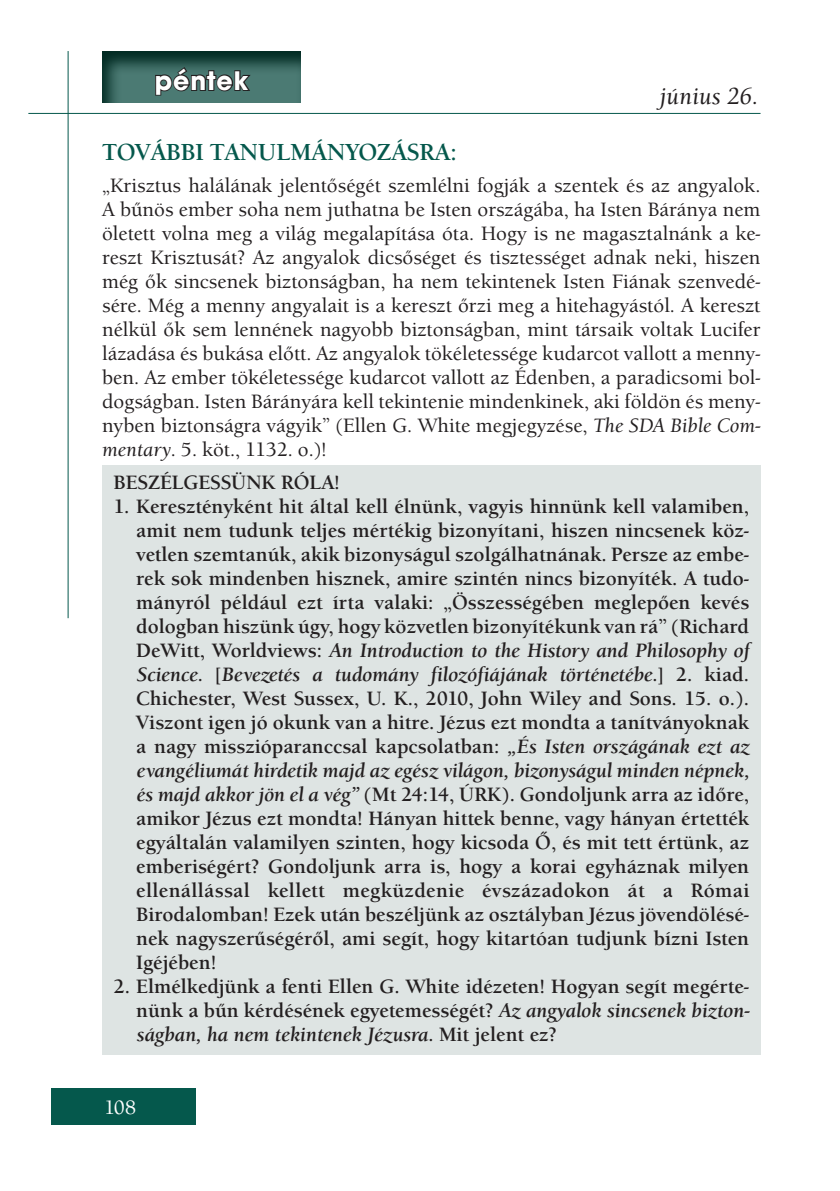
<style>
.page{position:relative;width:840px;height:1191px;background:#fff}
.page>*{position:absolute;margin:0;border:0;box-sizing:border-box;transform-origin:0 0}
.t1{font:700 28px "Avant Gar Got Itc TEE";letter-spacing:.04em;color:#fff}
.t2{font:700 24px "Berkeley Old Sty Itc TEE";color:#05584c}
.t3{font:italic 500 24px "Berkeley Old Sty Itc TEE";color:#231f20}
.t4{font:700 20px/24px "Berkeley Old Sty Itc TEE";color:#231f20;text-align:justify}
.t5{font:500 20px/24px "Berkeley Old Sty Itc TEE";color:#231f20;text-align:justify}
.t6{font:500 20px "Berkeley Old Sty Itc TEE";color:#fff}
.s1{font-style:italic}
</style>
<div class="page">
<div style="left:51px;top:1089px;width:145px;height:36px;background:#05584c"></div>
<hr style="left:28px;top:113px;width:732px;height:1px;background:#05584c">
<hr style="left:68px;top:51px;width:1px;height:567px;background:#05584c">
<div style="left:102px;top:465px;width:658px;height:589px;background:#dee4e3"></div>
<svg style="left:102px;top:51px;width:199px;height:52px;background:#315e56"></svg>
<svg style="left:154px;top:66px;width:99px;height:31px;background:#3b5a56"></svg>
<h1 class="t1" style="left:155px;top:63px;width:95px">péntek</h1>
<p class="t3" style="left:659px;top:82px;width:100px">június 26.</p>
<p class="t2" style="left:102px;top:138px;width:356px">TOVÁBBI TANULMÁNYOZÁSRA:</p>
<p class="t5" style="left:102px;top:173px;width:659px">„Krisztus halálának jelentőségét szemlélni fogják a szentek és az angyalok.<br>A bűnös ember soha nem juthatna be Isten országába, ha Isten Báránya nem öletett volna meg a világ megalapítása óta. Hogy is ne magasztalnánk a ke&shy;reszt Krisztusát? Az angyalok dicsőséget és tisztességet adnak neki, hiszen még ők sincsenek biztonságban, ha nem tekintenek Isten Fiának szenvedé&shy;sére. Még a menny angyalait is a kereszt őrzi meg a hitehagyástól. A kereszt nélkül ők sem lennének nagyobb biztonságban, mint társaik voltak Lucifer lázadása és bukása előtt. Az angyalok tökéletessége kudarcot vallott a menny&shy;ben. Az ember tökéletessége kudarcot vallott az Édenben, a paradicsomi bol&shy;dogságban. Isten Bárányára kell tekintenie mindenkinek, aki földön és men - nyben biztonságra vágyik” (Ellen G. White megjegyzése, <span class="s1">The SDA Bible Com&shy;mentary</span>. 5. köt., 1132. o.)!</p>
<p class="t4" style="left:113px;top:470px;width:228px">BESZÉLGESSÜNK RÓLA!</p>
<p class="t4" style="left:136px;top:494px;width:614px;text-indent:-23px">1. Keresztényként hit által kell élnünk, vagyis hinnünk kell valamiben, amit nem tudunk teljes mértékig bizonyítani, hiszen nincsenek köz&shy;vetlen szemtanúk, akik bizonyságul szolgálhatnának. Persze az embe&shy;rek sok mindenben hisznek, amire szintén nincs bizonyíték. A tudo&shy;mányról például ezt írta valaki: „Összességében meglepően kevés dologban hiszünk úgy, hogy közvetlen bizonyítékunk van rá” (Richard DeWitt, Worldviews: <span class="s1">An Introduction to the History and Philosophy of Science.</span> [<span class="s1">Bevezetés a tudomány filozófiájának történetébe.</span>] 2. kiad.<br>Chichester, West Sussex, U. K., 2010, John Wiley and Sons. 15. o.).<br>Viszont igen jó okunk van a hitre. Jézus ezt mondta a tanítványoknak a nagy misszióparanccsal kapcsolatban: <span class="s1">„És Isten országának ezt az evangéliumát hirdetik majd az egész világon, bizonyságul minden népnek, és majd akkor jön el a vég”</span> (Mt 24:14, ÚRK). Gondoljunk arra az időre, amikor Jézus ezt mondta! Hányan hittek benne, vagy hányan értették egyáltalán valamilyen szinten, hogy kicsoda Ő, és mit tett értünk, az emberiségért? Gondoljunk arra is, hogy a korai egyháznak milyen ellenállással kellett megküzdenie évszázadokon át a Római Birodalomban! Ezek után beszéljünk az osztályban Jézus jövendölésé&shy;nek nagyszerűségéről, ami segít, hogy kitartóan tudjunk bízni Isten Igéjében!</p>
<p class="t4" style="left:136px;top:974px;width:615px;text-indent:-23px">2. Elmélkedjünk a fenti Ellen G. White idézeten! Hogyan segít megérte&shy;nünk a bűn kérdésének egyetemességét? <span class="s1">Az angyalok sincsenek bizton&shy;ságban, ha nem tekintenek Jézusra.</span> Mit jelent ez?</p>
<p class="t6" style="left:104px;top:1096px;width:33px">108</p>
</div>
